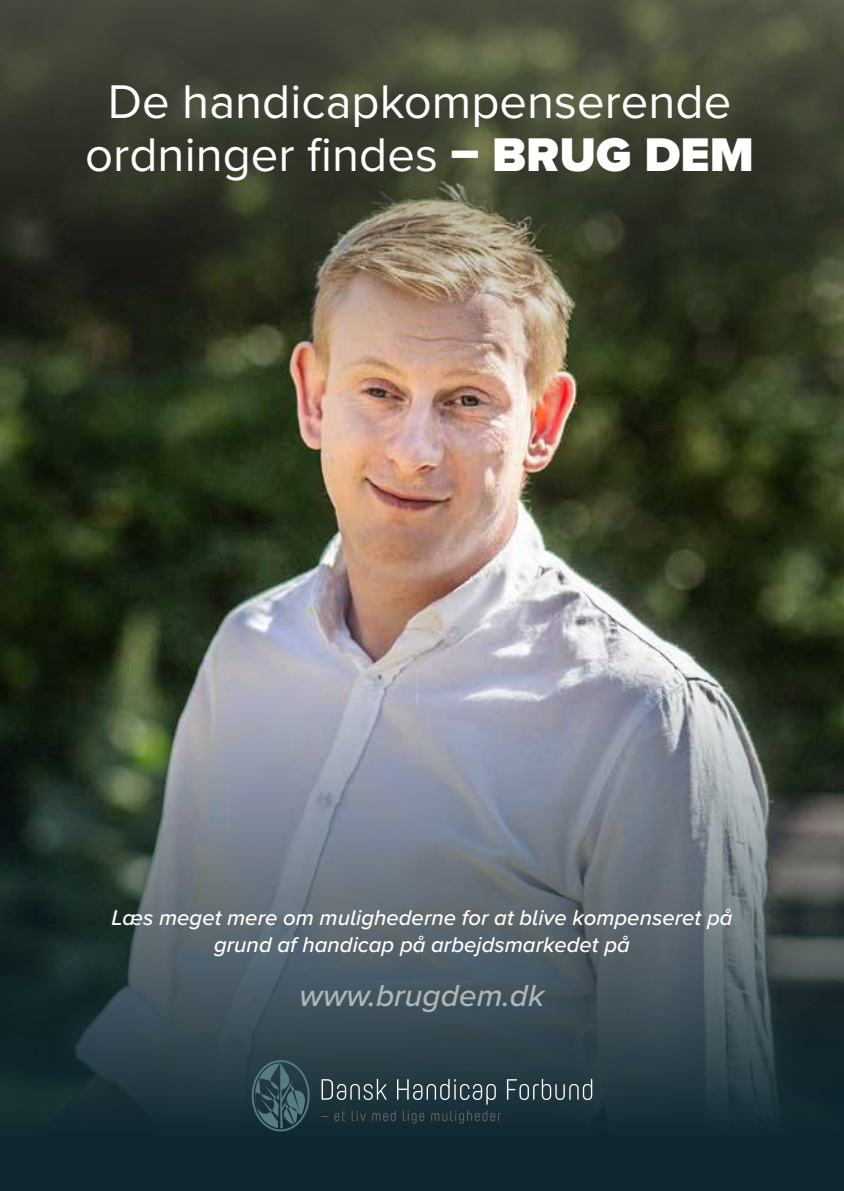
<style>
.page{position:relative;width:844px;height:1191px;background:#fff}
.page>*{position:absolute;margin:0;border:0;box-sizing:border-box;transform-origin:0 0}
.t1{font:49px/52.5px "Proxima Nova";color:#fff;text-align:center}
.t2{font:italic 500 31.5px "Proxima Nova";color:#abb7bb}
.t3{font:italic 500 22.05px/27.7px "Proxima Nova";color:#fff;text-align:center}
.s1{font-weight:900}
</style>
<div class="page">
<img style="left:0;top:0;width:843px;height:608px">
<svg style="left:0;top:608px;width:843px;height:583px;background:#505c61"></svg>
<svg style="left:416px;top:663px;width:2px;height:41px"></svg>
<svg style="left:321px;top:1078px;width:65px;height:22px"></svg>
<svg style="left:397px;top:1078px;width:98px;height:26px;background:#43555d"></svg>
<svg style="left:507px;top:1078px;width:85px;height:22px;background:#485961"></svg>
<svg style="left:249px;top:1058px;width:63px;height:75px;background:#324d55"></svg>
<svg style="left:334px;top:1111px;width:11px;height:10px"></svg>
<svg style="left:351px;top:1110px;width:14px;height:11px"></svg>
<svg style="left:372px;top:1110px;width:23px;height:11px"></svg>
<svg style="left:402px;top:1110px;width:22px;height:13px"></svg>
<svg style="left:431px;top:1110px;width:70px;height:13px"></svg>
<h1 class="t1" style="left:85px;top:73px;width:670px">De handicapkompenserende ordninger findes <span class="s1">– BRUG DEM</span></h1>
<p class="t3" style="left:111px;top:903px;width:622px">Læs meget mere om mulighederne for at blive kompenseret på grund af handicap på arbejdsmarkedet på</p>
<h2 class="t2" style="left:299px;top:971px;width:246px">www.brugdem.dk</h2>
</div>
